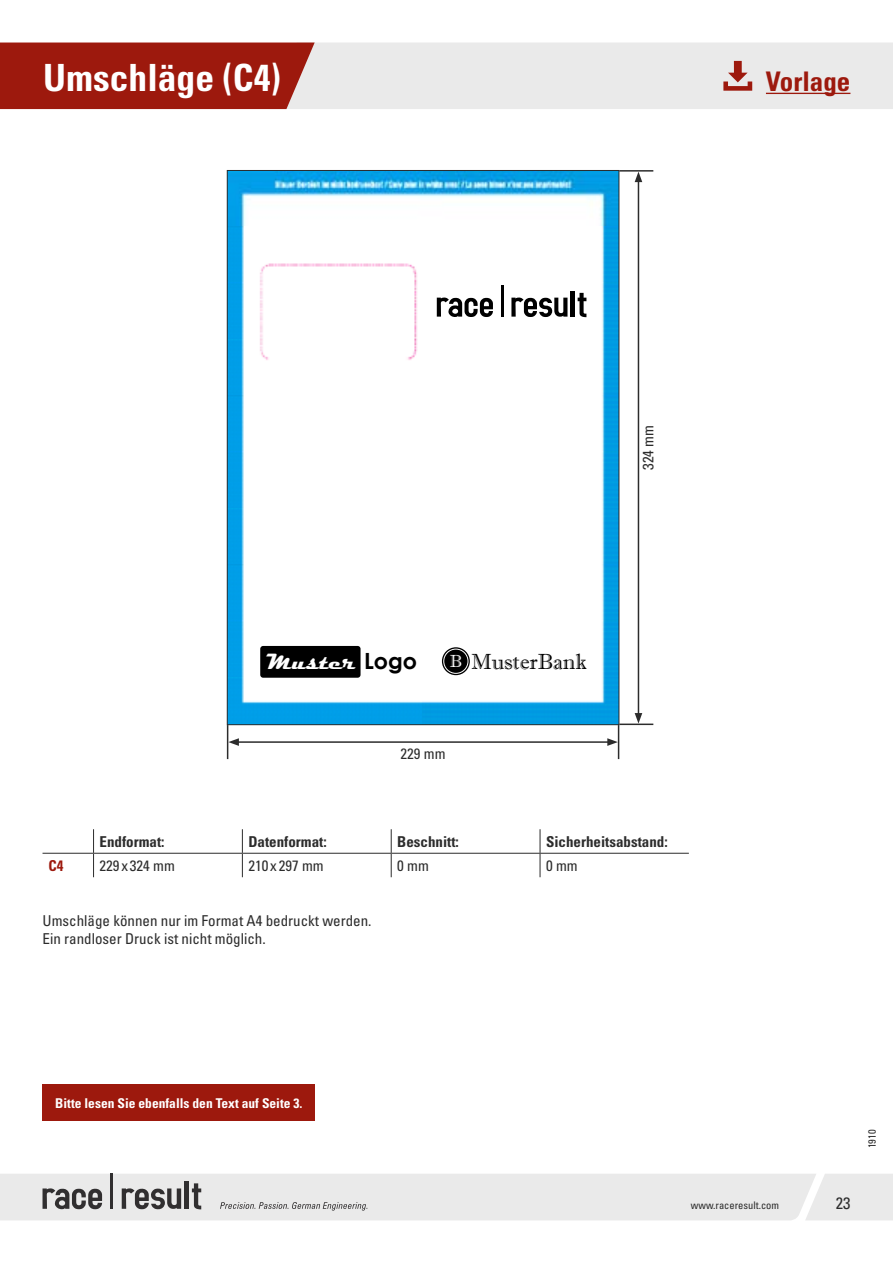
<style>
.page{position:relative;width:893px;height:1263px;background:#fff}
.page>*{position:absolute;margin:0;border:0;box-sizing:border-box;transform-origin:0 0}
.t1{font:37.5px "Univers LTCYR 67 Bold Cond";color:#fff}
.t2{font:27px "Univers LTCYR 67 Bold Cond";color:#9d190d}
.t3{font:700 22.35px "Magneto";color:#fff}
.t4{font:21.9px "Imprint MT Shadow";color:#000}
.t5{font:condensed 16.5px "Univers LTCYR 57";color:#2c2c2c}
.t6{font:condensed 15px/18px "Univers LTCYR 57";color:#2c2c2c}
.t7{font:15px "Univers LTCYR 67 Bold Cond";color:#2c2c2c}
.t8{font:15px "Univers LTCYR 67 Bold Cond";color:#9d190d}
.t9{font:13.5px "Univers LTCYR 67 Bold Cond";color:#fff}
.t10{font:condensed 10.5px "Univers LTCYR 57";color:#2c2c2c}
.s1{font-family:"Century Gothic";color:#000}
.s2{font-size:17.55px;color:#fff}
</style>
<div class="page">
<svg style="left:0;top:1174px;width:893px;height:46px;background:#e1e1e1"></svg>
<svg style="left:0;top:43px;width:893px;height:66px;background:#cfa29d"></svg>
<hr style="left:43px;top:853px;width:51px;height:1px;background:#2c2c2c">
<hr style="left:94px;top:853px;width:148px;height:1px;background:#2c2c2c">
<svg style="left:93px;top:829px;width:1px;height:48px"></svg>
<hr style="left:242px;top:853px;width:149px;height:1px;background:#2c2c2c">
<svg style="left:242px;top:829px;width:1px;height:48px"></svg>
<hr style="left:391px;top:853px;width:149px;height:1px;background:#2c2c2c">
<svg style="left:391px;top:829px;width:1px;height:48px"></svg>
<hr style="left:540px;top:853px;width:149px;height:1px;background:#2c2c2c">
<svg style="left:540px;top:829px;width:1px;height:48px"></svg>
<img style="left:229px;top:172px;width:388px;height:551px">
<svg style="left:578px;top:293px;width:8px;height:24px"></svg>
<svg style="left:511px;top:297px;width:56px;height:20px"></svg>
<svg style="left:437px;top:297px;width:56px;height:20px"></svg>
<hr style="left:501px;top:286px;width:2px;height:31px;background:#000">
<hr style="left:571px;top:291px;width:4px;height:26px;background:#000">
<div style="left:260px;top:646px;width:101px;height:32px;background:#000;border-radius:3px"></div>
<svg style="left:442px;top:647px;width:28px;height:28px"></svg>
<div style="left:444px;top:649px;width:24px;height:24px;border:1px solid #fff;border-radius:50%"></div>
<hr style="left:618px;top:725px;width:1px;height:34px;background:#2c2c2c">
<hr style="left:227px;top:725px;width:1px;height:34px;background:#2c2c2c">
<hr style="left:237px;top:741px;width:373px;height:2px;background:#2c2c2c">
<svg style="left:607px;top:738px;width:11px;height:8px"></svg>
<svg style="left:228px;top:738px;width:11px;height:8px"></svg>
<hr style="left:619px;top:170px;width:34px;height:2px;background:#2c2c2c">
<hr style="left:619px;top:723px;width:34px;height:2px;background:#2c2c2c">
<hr style="left:638px;top:180px;width:1px;height:535px;background:#2c2c2c">
<svg style="left:635px;top:172px;width:7px;height:10px"></svg>
<svg style="left:635px;top:713px;width:7px;height:10px"></svg>
<div style="left:43px;top:1084px;width:272px;height:37px;background:#9d190d"></div>
<h1 class="t1" style="left:43px;top:54px;width:239px">Umschläge (C4)</h1>
<h2 class="t2" style="left:766px;top:65px;width:86px">Vorlage</h2>
<p class="t6" style="left:639px;top:470px;width:46px;rotate:-90deg">324 mm</p>
<h3 class="t3" style="left:267px;top:649px;width:152px">Muster <span class="s1">Logo</span></h3>
<h3 class="t4" style="left:450px;top:649px;width:139px"><span class="s2">B</span> MusterBank</h3>
<p class="t6" style="left:401px;top:744px;width:46px">229 mm</p>
<p class="t7" style="left:100px;top:833px;width:66px">Endformat:</p>
<p class="t7" style="left:248px;top:833px;width:80px">Datenformat:</p>
<p class="t7" style="left:397px;top:833px;width:63px">Beschnitt:</p>
<p class="t7" style="left:546px;top:833px;width:123px">Sicherheitsabstand:</p>
<p class="t8" style="left:49px;top:857px;width:16px">C4</p>
<p class="t6" style="left:100px;top:856px;width:77px">229 x 324 mm</p>
<p class="t6" style="left:248px;top:856px;width:77px">210 x 297 mm</p>
<p class="t6" style="left:397px;top:856px;width:33px">0 mm</p>
<p class="t6" style="left:546px;top:856px;width:33px">0 mm</p>
<p class="t6" style="left:43px;top:911px;width:331px">Umschläge können nur im Format A4 bedruckt werden.<br>Ein randloser Druck ist nicht möglich.</p>
<p class="t9" style="left:55px;top:1095px;width:249px">Bitte lesen Sie ebenfalls den Text auf Seite 3.</p>
<p class="t10" style="left:865px;top:1148px;width:20px;rotate:-90deg">1910</p>
<p class="t10" style="left:691px;top:1199px;width:90px">www.raceresult.com</p>
<p class="t5" style="left:836px;top:1193px;width:16px">23</p>
</div>
